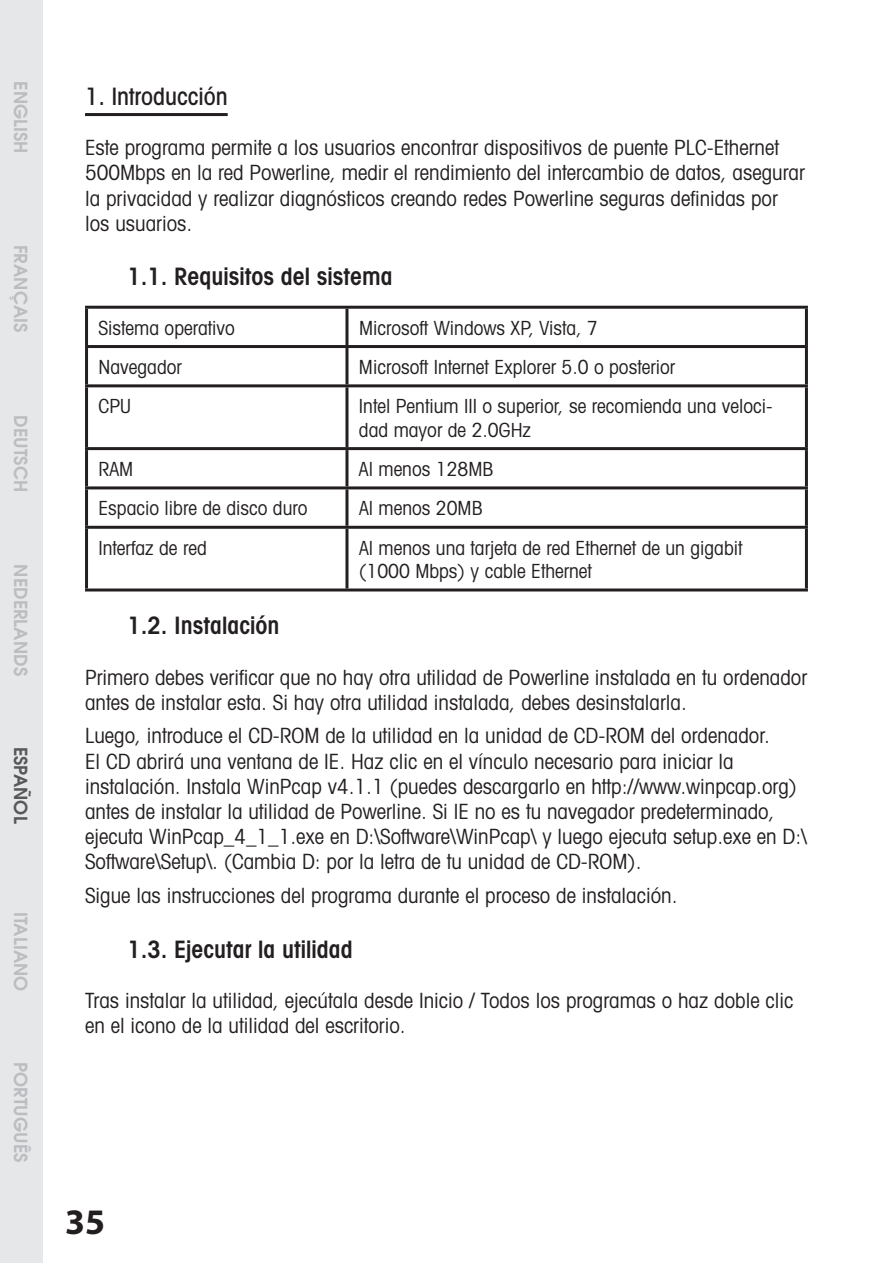
<style>
.page{position:relative;width:893px;height:1263px;background:#fff}
.page>*{position:absolute;margin:0;border:0;box-sizing:border-box;transform-origin:0 0}
.t1{font:700 36px "Myriad";color:#231f20}
.t2{font:600 condensed 24px "Avant Garde";color:#231f20}
.t3{font:500 condensed 24px "Avant Garde";color:#231f20}
.t4{font:condensed 21px/25.2px "Avant Garde";color:#231f20}
.t5{font:condensed 19.5px/23.4px "Avant Garde";color:#231f20}
.t6{font:600 18px "Avant Garde";color:#bcbdc0}
.t7{font:600 18px "Avant Garde";color:#57585a}
</style>
<div class="page">
<div style="left:0;top:0;width:43px;height:1263px;background:#e6e7e9"></div>
<hr style="left:85px;top:113px;width:143px;height:3px;background:#231f20">
<hr style="left:85px;top:306px;width:262px;height:3px;background:#231f20">
<hr style="left:85px;top:309px;width:3px;height:36px;background:#231f20">
<hr style="left:347px;top:306px;width:461px;height:3px;background:#231f20">
<hr style="left:345px;top:309px;width:3px;height:36px;background:#231f20">
<hr style="left:805px;top:309px;width:3px;height:36px;background:#231f20">
<hr style="left:85px;top:345px;width:262px;height:3px;background:#231f20">
<hr style="left:85px;top:348px;width:3px;height:36px;background:#231f20">
<hr style="left:347px;top:345px;width:461px;height:3px;background:#231f20">
<hr style="left:345px;top:348px;width:3px;height:36px;background:#231f20">
<hr style="left:805px;top:348px;width:3px;height:36px;background:#231f20">
<hr style="left:85px;top:384px;width:262px;height:3px;background:#231f20">
<hr style="left:85px;top:387px;width:3px;height:60px;background:#231f20">
<hr style="left:347px;top:384px;width:461px;height:3px;background:#231f20">
<hr style="left:345px;top:387px;width:3px;height:60px;background:#231f20">
<hr style="left:805px;top:387px;width:3px;height:60px;background:#231f20">
<hr style="left:85px;top:447px;width:262px;height:3px;background:#231f20">
<hr style="left:85px;top:450px;width:3px;height:36px;background:#231f20">
<hr style="left:347px;top:447px;width:461px;height:3px;background:#231f20">
<hr style="left:345px;top:450px;width:3px;height:36px;background:#231f20">
<hr style="left:805px;top:450px;width:3px;height:36px;background:#231f20">
<hr style="left:85px;top:486px;width:262px;height:3px;background:#231f20">
<hr style="left:85px;top:489px;width:3px;height:37px;background:#231f20">
<hr style="left:347px;top:486px;width:461px;height:3px;background:#231f20">
<hr style="left:345px;top:489px;width:3px;height:37px;background:#231f20">
<hr style="left:805px;top:489px;width:3px;height:37px;background:#231f20">
<hr style="left:85px;top:526px;width:262px;height:3px;background:#231f20">
<hr style="left:85px;top:529px;width:3px;height:59px;background:#231f20">
<hr style="left:347px;top:526px;width:461px;height:3px;background:#231f20">
<hr style="left:345px;top:529px;width:3px;height:59px;background:#231f20">
<hr style="left:805px;top:529px;width:3px;height:59px;background:#231f20">
<hr style="left:85px;top:588px;width:723px;height:3px;background:#231f20">
<p class="t6" style="left:27px;top:81px;width:74px;rotate:90deg">ENGLISH</p>
<p class="t6" style="left:27px;top:245px;width:89px;rotate:90deg">FRANÇAIS</p>
<p class="t6" style="left:27px;top:415px;width:78px;rotate:90deg">DEUTSCH</p>
<p class="t6" style="left:27px;top:564px;width:113px;rotate:90deg">NEDERLANDS</p>
<p class="t7" style="left:27px;top:747px;width:78px;rotate:90deg">ESPAÑOL</p>
<p class="t6" style="left:27px;top:912px;width:81px;rotate:90deg">ITALIANO</p>
<p class="t6" style="left:27px;top:1062px;width:102px;rotate:90deg">PORTUGUÊS</p>
<p class="t3" style="left:85px;top:87px;width:144px">1. Introducción</p>
<p class="t4" style="left:85px;top:137px;width:721px">Este programa permite a los usuarios encontrar dispositivos de puente PLC-Ethernet 500Mbps en la red Powerline, medir el rendimiento del intercambio de datos, asegurar la privacidad y realizar diagnósticos creando redes Powerline seguras definidas por los usuarios.</p>
<p class="t2" style="left:128px;top:268px;width:267px">1.1. Requisitos del sistema</p>
<p class="t5" style="left:99px;top:318px;width:138px">Sistema operativo</p>
<p class="t5" style="left:359px;top:318px;width:241px">Microsoft Windows XP, Vista, 7</p>
<p class="t5" style="left:99px;top:357px;width:85px">Navegador</p>
<p class="t5" style="left:359px;top:357px;width:318px">Microsoft Internet Explorer 5.0 o posterior</p>
<p class="t5" style="left:99px;top:396px;width:34px">CPU</p>
<p class="t5" style="left:359px;top:396px;width:415px">Intel Pentium III o superior, se recomienda una veloci&shy;dad mayor de 2.0GHz</p>
<p class="t5" style="left:99px;top:459px;width:36px">RAM</p>
<p class="t5" style="left:359px;top:459px;width:136px">Al menos 128MB</p>
<p class="t5" style="left:99px;top:498px;width:211px">Espacio libre de disco duro</p>
<p class="t5" style="left:359px;top:498px;width:125px">Al menos 20MB</p>
<p class="t5" style="left:99px;top:538px;width:110px">Interfaz de red</p>
<p class="t5" style="left:359px;top:538px;width:385px">Al menos una tarjeta de red Ethernet de un gigabit (1000 Mbps) y cable Ethernet</p>
<p class="t2" style="left:128px;top:616px;width:154px">1.2. Instalación</p>
<p class="t4" style="left:85px;top:666px;width:724px">Primero debes verificar que no hay otra utilidad de Powerline instalada en tu ordenador antes de instalar esta. Si hay otra utilidad instalada, debes desinstalarla.</p>
<p class="t4" style="left:85px;top:725px;width:724px">Luego, introduce el CD-ROM de la utilidad en la unidad de CD-ROM del ordenador.<br>El CD abrirá una ventana de IE. Haz clic en el vínculo necesario para iniciar la instalación. Instala WinPcap v4.1.1 (puedes descargarlo en http://www.winpcap.org) antes de instalar la utilidad de Powerline. Si IE no es tu navegador predeterminado, ejecuta WinPcap_4_1_1.exe en D:\Software\WinPcap\ y luego ejecuta setup.exe en D:\ Software\Setup\. (Cambia D: por la letra de tu unidad de CD-ROM).</p>
<p class="t4" style="left:85px;top:885px;width:594px">Sigue las instrucciones del programa durante el proceso de instalación.</p>
<p class="t2" style="left:128px;top:940px;width:227px">1.3. Ejecutar la utilidad</p>
<p class="t4" style="left:85px;top:990px;width:710px">Tras instalar la utilidad, ejecútala desde Inicio / Todos los programas o haz doble clic en el icono de la utilidad del escritorio.</p>
<h1 class="t1" style="left:65px;top:1208px;width:41px">35</h1>
</div>
